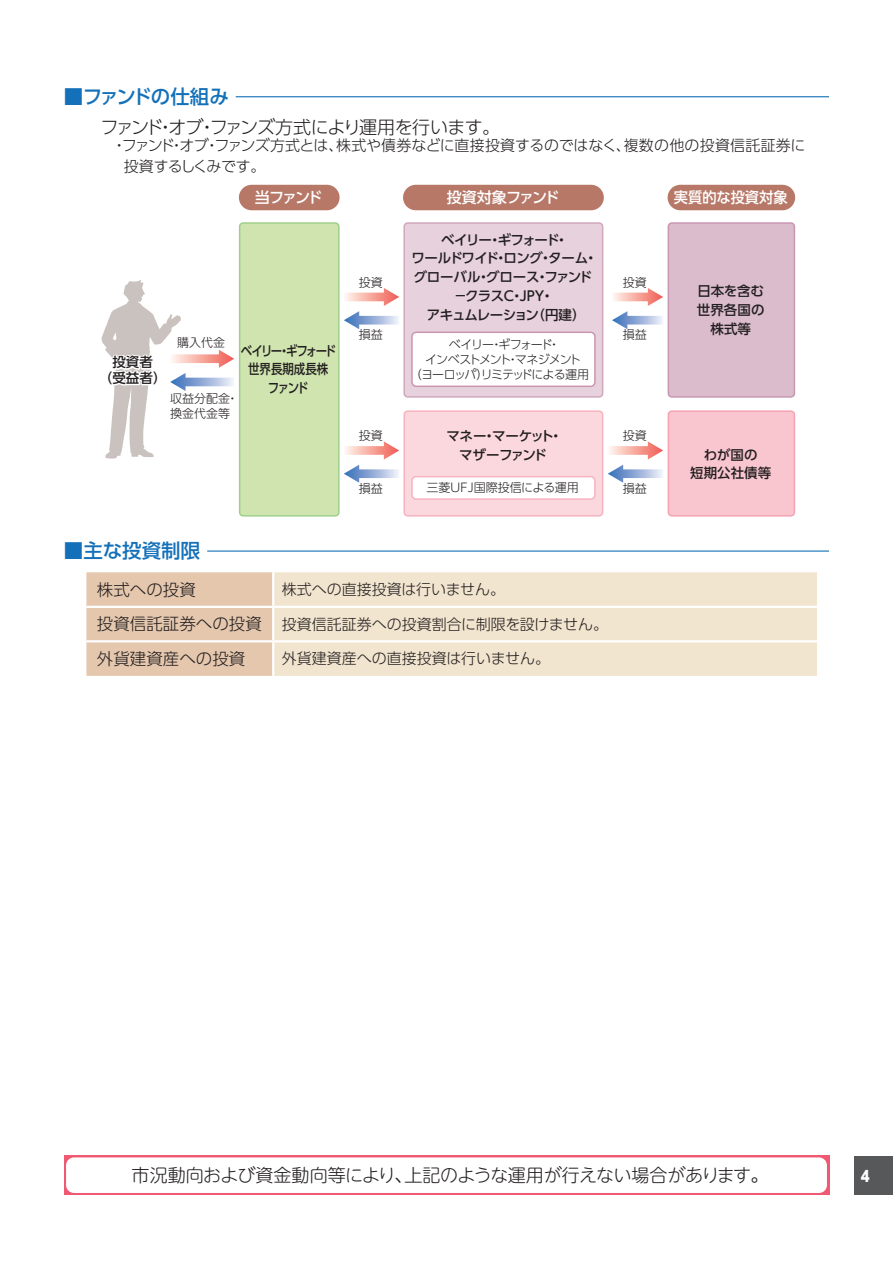
<style>
.page{position:relative;width:893px;height:1263px;background:#fff}
.page>*{position:absolute;margin:0;border:0;box-sizing:border-box;transform-origin:0 0}
.t1{font:500 19.5px "UD Shin Go Pro";letter-spacing:-.06em;color:#1471b9}
.t2{font:500 19.5px "UD Shin Go Pro";letter-spacing:-.005em;color:#1471b9}
.t3{font:300 18px "UD Shin M Go Pro";letter-spacing:-.01em;color:#231f20}
.t4{font:300 18px "UD Shin Go Pro";letter-spacing:-.05em;color:#231f20}
.t5{font:300 16.5px "UD Shin Go Pro";color:#231f20}
.t6{font:300 15px/20.2px "UD Shin Go Pro";color:#231f20}
.t7{font:500 15px "UD Shin Go Pro";letter-spacing:-.04em;color:#fff}
.t8{font:500 15px "UD Shin Go Pro";letter-spacing:-.005em;color:#fff;scale:.95 1}
.t9{font:500 15px "UD Shin Go Pro";letter-spacing:-.005em;color:#fff}
.t10{font:800 15px "UD Shin Go Pro";color:#fff;scale:.9 1}
.t11{font:500 13.5px/18.8px "UD Shin Go Pro";letter-spacing:-.06em;color:#231f20;text-align:center}
.t12{font:500 13.5px/15.8px "UD Shin Go Pro";letter-spacing:-.025em;color:#231f20;text-align:center}
.t13{font:500 13.5px/18.8px "UD Shin Go Pro";color:#231f20;text-align:center}
.t14{font:500 13.5px/18.8px "UD Shin Go Pro";letter-spacing:-.115em;color:#231f20;text-align:center;scale:.85 1}
.t15{font:300 12px/15px "UD Shin Go Pro";color:#231f20}
.t16{font:300 12px "UD Shin Go Pro";letter-spacing:-.03em;color:#231f20}
.t17{font:300 12px "UD Shin Go Pro";letter-spacing:-.095em;color:#231f20}
.t18{font:300 12px "UD Shin Go Pro";letter-spacing:-.085em;color:#231f20}
.t19{font:300 12px "UD Shin Go Pro";letter-spacing:-.1em;color:#231f20}
.s1{font-size:16.5px}
</style>
<div class="page">
<div style="left:239px;top:185px;width:101px;height:25px;background:#b77868;border-radius:13px"></div>
<div style="left:403px;top:185px;width:201px;height:25px;background:#b77868;border-radius:13px"></div>
<div style="left:668px;top:185px;width:127px;height:25px;background:#b77868;border-radius:13px"></div>
<svg style="left:101px;top:222px;width:694px;height:294px"></svg>
<div style="left:855px;top:1157px;width:38px;height:38px;background:#57585a"></div>
<hr style="left:236px;top:96px;width:593px;height:1px;background:#1471b9">
<hr style="left:207px;top:550px;width:622px;height:2px;background:#1471b9">
<div style="left:86px;top:572px;width:186px;height:104px;background:#e5c7ad"></div>
<div style="left:274px;top:572px;width:543px;height:104px;background:#f2e5cf"></div>
<hr style="left:86px;top:606px;width:187px;height:2px;background:#fff">
<hr style="left:273px;top:606px;width:544px;height:2px;background:#fff">
<hr style="left:86px;top:640px;width:187px;height:2px;background:#fff">
<hr style="left:273px;top:640px;width:544px;height:2px;background:#fff">
<div style="left:64px;top:1155px;width:765px;height:40px;background:#f05972"></div>
<div style="left:66px;top:1157px;width:761px;height:36px;background:#fff;border-radius:8px"></div>
<h1 class="t1" style="left:64px;top:81px;width:166px">■ファンドの仕組み</h1>
<p class="t4" style="left:101px;top:112px;width:401px">ファンド・オブ・ファンズ方式により運用を行います。</p>
<p class="t6" style="left:124px;top:135px;width:683px;text-indent:-12px">・ファンド・オブ・ファンズ方式とは、株式や債券などに直接投資するのではなく、複数の他の投資信託証券に投資するしくみです。</p>
<p class="t9" style="left:255px;top:185px;width:69px">当ファンド</p>
<p class="t7" style="left:447px;top:185px;width:114px">投資対象ファンド</p>
<p class="t8" style="left:674px;top:185px;width:121px">実質的な投資対象</p>
<p class="t12" style="left:99px;top:354px;width:69px">投資者<br>（受益者）</p>
<p class="t16" style="left:177px;top:333px;width:49px">購入代金</p>
<p class="t14" style="left:241px;top:341px;width:114px">ベイリー・ギフォード世界長期成長株<br>ファンド</p>
<p class="t15" style="left:170px;top:390px;width:70px">収益分配金・換金代金等</p>
<p class="t16" style="left:359px;top:273px;width:25px">投資</p>
<p class="t16" style="left:359px;top:325px;width:25px">損益</p>
<p class="t16" style="left:359px;top:426px;width:25px">投資</p>
<p class="t16" style="left:359px;top:478px;width:25px">損益</p>
<p class="t11" style="left:411px;top:230px;width:188px">ベイリー・ギフォード・<br>ワールドワイド・ロング・ターム・グローバル・グロース・ファンド－クラスＣ・ＪＰＹ・<br>アキュムレーション（円建）</p>
<p class="t19" style="left:449px;top:335px;width:113px">ベイリー・ギフォード・</p>
<p class="t18" style="left:425px;top:350px;width:158px">インベストメント・マネジメント</p>
<p class="t17" style="left:410px;top:365px;width:181px">（ヨーロッパ）リミテッドによる運用</p>
<p class="t12" style="left:446px;top:426px;width:118px;line-height:18.8px">マネー・マーケット・マザーファンド</p>
<p class="t15" style="left:427px;top:480px;width:154px">三菱UFJ国際投信による運用</p>
<h1 class="t2" style="left:64px;top:535px;width:138px">■主な投資制限</h1>
<p class="t5" style="left:97px;top:576px;width:100px">株式への投資</p>
<p class="t6" style="left:282px;top:579px;width:225px">株式への直接投資は行いません。</p>
<p class="t6" style="left:97px;top:613px;width:513px"><span class="s1">投資信託証券への投資</span> 投資信託証券への投資割合に制限を設けません。</p>
<p class="t5" style="left:97px;top:645px;width:150px">外貨建資産への投資</p>
<p class="t6" style="left:282px;top:648px;width:270px">外貨建資産への直接投資は行いません。</p>
<p class="t16" style="left:623px;top:273px;width:25px">投資</p>
<p class="t16" style="left:623px;top:325px;width:25px">損益</p>
<p class="t16" style="left:623px;top:426px;width:25px">投資</p>
<p class="t16" style="left:623px;top:478px;width:25px">損益</p>
<p class="t13" style="left:697px;top:282px;width:69px">日本を含む世界各国の株式等</p>
<p class="t13" style="left:690px;top:445px;width:82px">わが国の<br>短期公社債等</p>
<p class="t3" style="left:132px;top:1161px;width:638px">市況動向および資金動向等により、上記のような運用が行えない場合があります。</p>
<p class="t10" style="left:861px;top:1163px;width:11px">4</p>
</div>
